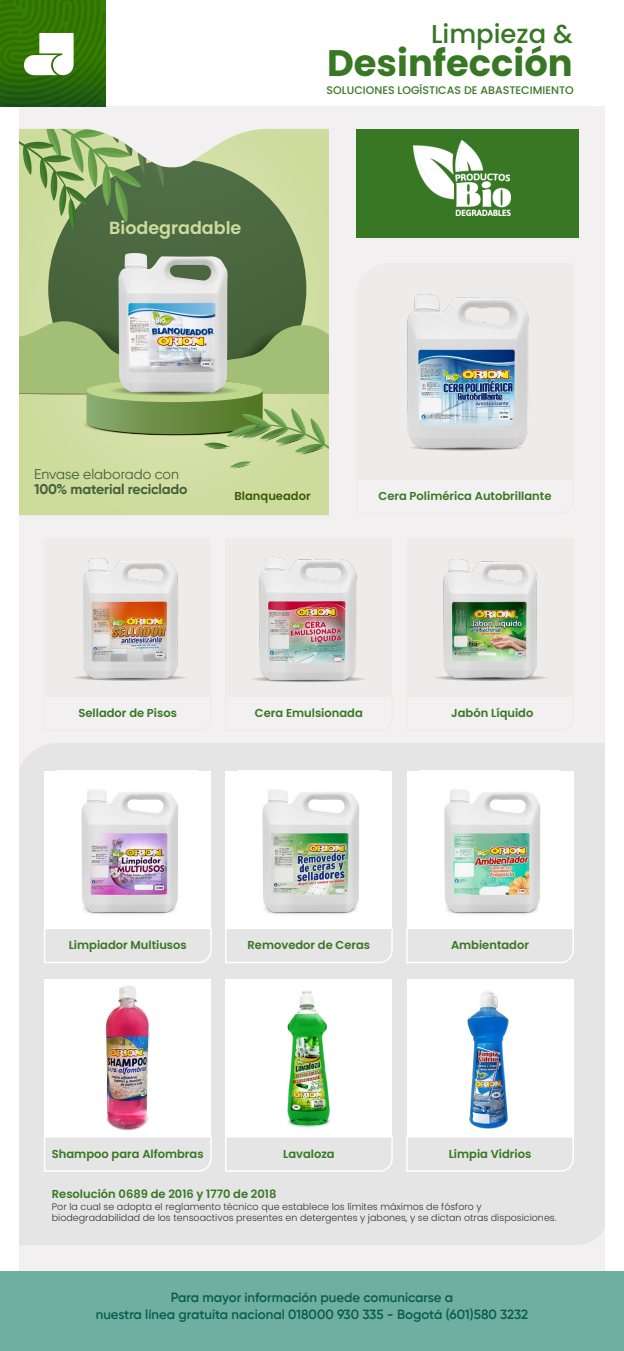
<style>
.page{position:relative;width:624px;height:1351px;background:#fff}
.page>*{position:absolute;margin:0;border:0;box-sizing:border-box;transform-origin:0 0}
.t1{font:700 36.85px "Poppins";color:#387724}
.t2{font:500 25.85px "Poppins";color:#387724}
.t3{font:600 17.5px "Poppins";color:#cedc9e}
.t4{font:700 14.1px "Gilroy";letter-spacing:-.01em;color:#44603a}
.t5{font:14.1px "Gilroy";color:#44603a}
.t6{font:600 13.3px/17.2px "Gilroy";color:#0b5b4c;text-align:center}
.t7{font:600 11.5px "Poppins";color:#387724}
.t8{font:600 11.5px "Poppins";color:#3b5b04}
.t9{font:500 11px "Poppins";color:#387724}
.t10{font:300 9.5px/11.4px "Poppins";color:#333}
</style>
<div class="page">
<div style="left:7px;top:106px;width:611px;height:1166px;background:#f2f0f0"></div>
<div style="left:18px;top:129px;width:311px;height:386px;background:#cfdc9f"></div>
<svg style="left:48px;top:161px;width:258px;height:159px;background:#668053"></svg>
<svg style="left:18px;top:320px;width:311px;height:149px;background:#abc180"></svg>
<svg style="left:18px;top:129px;width:156px;height:101px;background:#92ac78"></svg>
<div style="left:18px;top:743px;width:588px;height:502px;background:#e5e5e5"></div>
<svg style="left:43px;top:927px;width:169px;height:37px"></svg>
<svg style="left:224px;top:927px;width:169px;height:37px"></svg>
<svg style="left:405px;top:927px;width:170px;height:37px"></svg>
<div style="left:45px;top:771px;width:166px;height:157px;background:#fff"></div>
<div style="left:226px;top:771px;width:166px;height:157px;background:#fff"></div>
<div style="left:407px;top:771px;width:166px;height:157px;background:#fff"></div>
<div style="left:45px;top:539px;width:166px;height:157px;background:#eeebeb"></div>
<div style="left:226px;top:539px;width:166px;height:157px;background:#eeebeb"></div>
<div style="left:407px;top:539px;width:167px;height:157px;background:#eeebeb"></div>
<img style="left:74px;top:558px;width:112px;height:123px">
<img style="left:253px;top:556px;width:111px;height:126px">
<img style="left:262px;top:789px;width:98px;height:126px">
<img style="left:444px;top:789px;width:97px;height:126px">
<img style="left:81px;top:789px;width:98px;height:126px">
<svg style="left:43px;top:1135px;width:169px;height:37px"></svg>
<svg style="left:224px;top:1135px;width:169px;height:37px"></svg>
<svg style="left:405px;top:1135px;width:170px;height:37px"></svg>
<div style="left:45px;top:979px;width:166px;height:158px;background:#fff"></div>
<div style="left:226px;top:979px;width:166px;height:158px;background:#fff"></div>
<div style="left:407px;top:979px;width:166px;height:158px;background:#fff"></div>
<img style="left:467px;top:991px;width:42px;height:138px">
<img style="left:105px;top:986px;width:45px;height:145px">
<img style="left:287px;top:990px;width:44px;height:138px">
<img style="left:92px;top:232px;width:158px;height:178px">
<img style="left:407px;top:294px;width:122px;height:157px">
<img style="left:435px;top:559px;width:112px;height:122px">
<div style="left:356px;top:129px;width:222px;height:109px;background:#387724"></div>
<img style="left:413px;top:141px;width:97px;height:75px">
<div style="left:0;top:107px;width:18px;height:1165px;background:#fff"></div>
<div style="left:606px;top:65px;width:18px;height:1207px;background:#fff"></div>
<svg style="left:0;top:0;width:106px;height:106px;background:#4a8328"></svg>
<div style="left:0;top:1271px;width:624px;height:80px;background:#6fafa2"></div>
<h2 class="t2" style="left:431px;top:19px;width:143px">Limpieza &amp;</h2>
<h1 class="t1" style="left:327px;top:42px;width:247px">Desinfección</h1>
<h3 class="t3" style="left:109px;top:218px;width:134px">Biodegradable</h3>
<p class="t9" style="left:327px;top:84px;width:249px">SOLUCIONES LOGÍSTICAS DE ABASTECIMIENTO</p>
<p class="t5" style="left:34px;top:466px;width:146px">Envase elaborado con</p>
<p class="t4" style="left:34px;top:480px;width:155px">100% material reciclado</p>
<p class="t8" style="left:235px;top:489px;width:78px">Blanqueador</p>
<p class="t7" style="left:378px;top:489px;width:174px">Cera Polimérica Autobrillante</p>
<p class="t7" style="left:78px;top:706px;width:100px">Sellador de Pisos</p>
<p class="t7" style="left:255px;top:706px;width:109px">Cera Emulsionada</p>
<p class="t7" style="left:451px;top:706px;width:84px">Jabón Líquido</p>
<p class="t7" style="left:69px;top:938px;width:120px">Limpiador Multiusos</p>
<p class="t7" style="left:248px;top:938px;width:124px">Removedor de Ceras</p>
<p class="t7" style="left:451px;top:938px;width:80px">Ambientador</p>
<p class="t7" style="left:52px;top:1147px;width:153px">Shampoo para Alfombras</p>
<p class="t7" style="left:283px;top:1147px;width:53px">Lavaloza</p>
<p class="t7" style="left:449px;top:1147px;width:84px">Limpia Vidrios</p>
<p class="t7" style="left:52px;top:1188px;width:226px">Resolución 0689 de 2016 y 1770 de 2018</p>
<p class="t10" style="left:52px;top:1201px;width:506px">Por la cual se adopta el reglamento técnico que establece los límites máximos de fósforo y biodegradabilidad de los tensoactivos presentes en detergentes y jabones, y se dictan otras disposiciones.</p>
<p class="t6" style="left:96px;top:1288px;width:434px">Para mayor información puede comunicarse a<br>nuestra línea gratuita nacional 018000 930 335 - Bogotá (601)580 3232</p>
</div>
